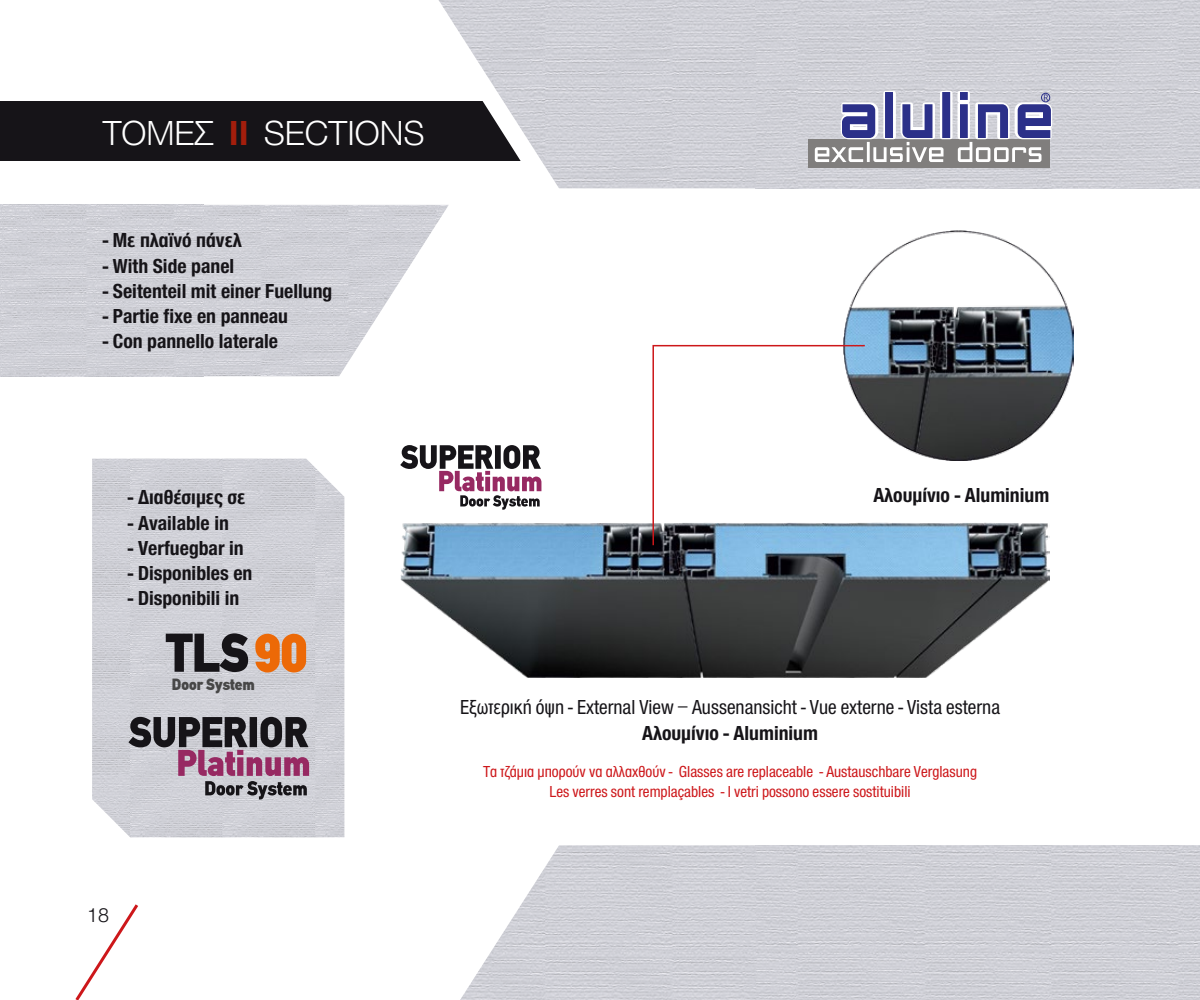
<style>
.page{position:relative;width:1200px;height:1000px;background:#fff}
.page>*{position:absolute;margin:0;border:0;box-sizing:border-box;transform-origin:0 0}
.t1{font:300 36px "CF Helvetica";color:#fff}
.t2{font:700 21px "CF Helvetica Cond";color:#161418}
.t3{font:21px "CF Helvetica Cond";color:#161418}
.t4{font:300 21px "CF Helvetica";color:#161418}
.t5{font:16.5px/19.8px "CF Helvetica Cond";color:#cd171a;text-align:center}
.t6{font:900 16.05px "CF Din";color:#474747;scale:.94 1}
.s1{font-weight:700;color:#a41e0c}
</style>
<div class="page">
<img style="left:92px;top:458px;width:252px;height:379px">
<svg style="left:166px;top:633px;width:82px;height:39px;background:#6b6b70"></svg>
<svg style="left:255px;top:633px;width:51px;height:39px;background:#e38541"></svg>
<svg style="left:128px;top:716px;width:181px;height:83px;background:#938592"></svg>
<img style="left:400px;top:522px;width:648px;height:155px">
<div style="left:0;top:101px;width:1199px;height:60px;background:#161418"></div>
<svg style="left:559px;top:188px;width:640px;height:1px"></svg>
<img style="left:438px;top:0;width:761px;height:188px">
<img style="left:0;top:205px;width:449px;height:171px">
<img style="left:461px;top:845px;width:738px;height:154px">
<svg style="left:400px;top:445px;width:141px;height:64px"></svg>
<div style="left:808px;top:139px;width:241px;height:28px;background:#807e7d"></div>
<svg style="left:814px;top:88px;width:240px;height:74px"></svg>
<svg style="left:75px;top:904px;width:63px;height:95px"></svg>
<img style="left:843px;top:231px;width:230px;height:229px">
<svg style="left:651px;top:344px;width:215px;height:202px"></svg>
<h1 class="t1" style="left:103px;top:113px;width:323px">ΤΟΜΕΣ <span class="s1">II</span> SECTIONS</h1>
<p class="t2" style="left:103px;top:229px;width:140px">- Με πλαϊνό πάνελ</p>
<p class="t2" style="left:103px;top:254px;width:133px">- With Side panel</p>
<p class="t2" style="left:103px;top:279px;width:231px">- Seitenteil mit einer Fuellung</p>
<p class="t2" style="left:103px;top:305px;width:187px">- Partie fixe en panneau</p>
<p class="t2" style="left:103px;top:330px;width:177px">- Con pannello laterale</p>
<p class="t2" style="left:128px;top:486px;width:119px">- Διαθέσιμες σε</p>
<p class="t2" style="left:128px;top:511px;width:102px">- Available in</p>
<p class="t2" style="left:128px;top:536px;width:117px">- Verfuegbar in</p>
<p class="t2" style="left:128px;top:561px;width:126px">- Disponibles en</p>
<p class="t2" style="left:128px;top:587px;width:113px">- Disponibili in</p>
<p class="t6" style="left:172px;top:674px;width:90px">Door System</p>
<p class="t4" style="left:87px;top:903px;width:23px">18</p>
<p class="t2" style="left:873px;top:483px;width:177px">Αλουμίνιο - Aluminium</p>
<p class="t3" style="left:460px;top:696px;width:541px">Εξωτερική όψη - External View – Aussenansicht - Vue externe - Vista esterna</p>
<p class="t2" style="left:642px;top:721px;width:177px">Αλουμίνιο - Aluminium</p>
<p class="t5" style="left:483px;top:761px;width:495px">Τα τζάμια μπορούν να αλλαχθούν - Glasses are replaceable - Austauschbare Verglasung<br>Les verres sont remplaçables - I vetri possono essere sostituibili</p>
</div>
